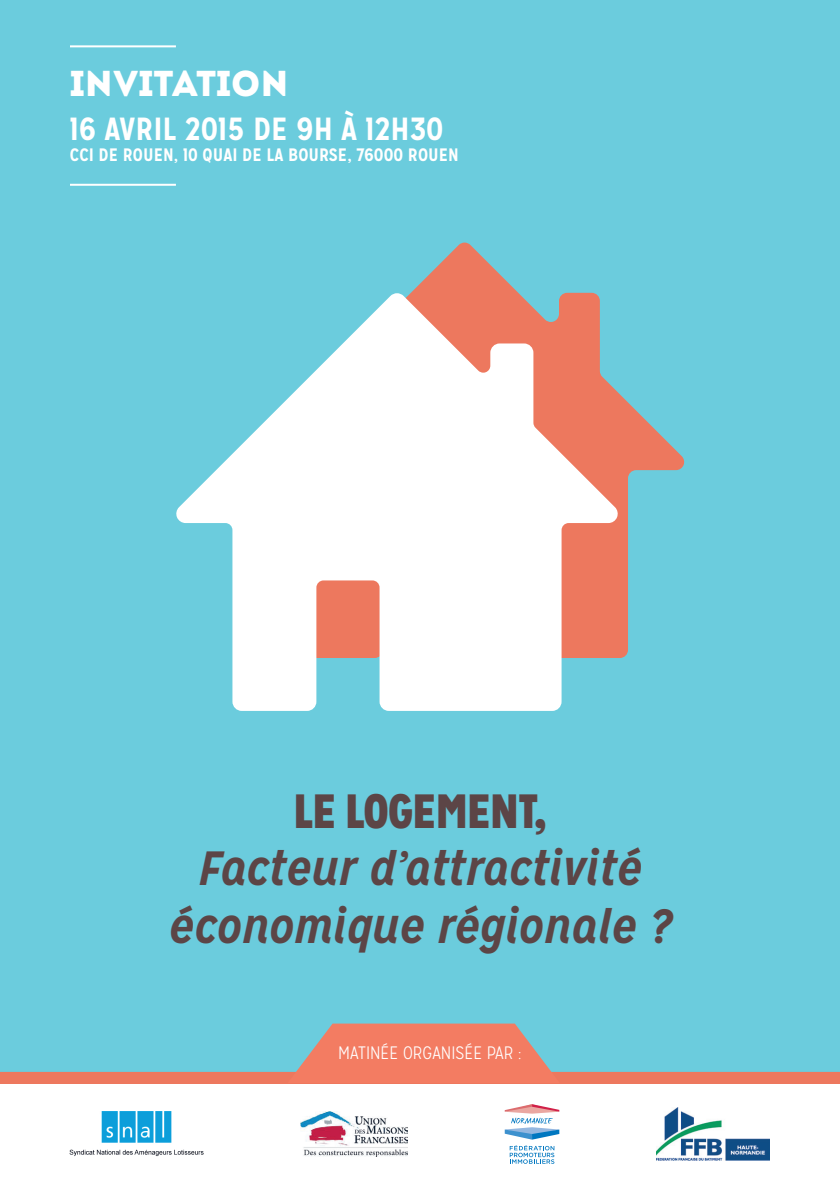
<style>
.page{position:relative;width:840px;height:1191px;background:#fff}
.page>*{position:absolute;margin:0;border:0;box-sizing:border-box;transform-origin:0 0}
.t1{font:italic 700 48px/57.6px "Mission Gothic";color:#5c4546;text-align:center}
.t2{font:900 48px "Mission Gothic";color:#5c4546}
.t3{font:36px "Intro";color:#fff}
.t4{font:700 32px "Mission Gothic";color:#fff}
.t5{font:700 18px "Mission Gothic";color:#fff}
.t6{font:300 18px "Mission Gothic";color:#fff}
</style>
<div class="page">
<div style="left:0;top:0;width:839px;height:1071px;background:#6bccdd"></div>
<svg style="left:175px;top:293px;width:443px;height:418px"></svg>
<hr style="left:70px;top:184px;width:106px;height:2px;background:#fff">
<hr style="left:70px;top:45px;width:106px;height:2px;background:#fff">
<img style="left:300px;top:1111px;width:107px;height:45px">
<svg style="left:504px;top:1104px;width:55px;height:35px"></svg>
<svg style="left:509px;top:1145px;width:45px;height:18px"></svg>
<img style="left:656px;top:1107px;width:113px;height:53px">
<svg style="left:287px;top:1023px;width:272px;height:60px;background:#dc8976"></svg>
<img style="left:70px;top:1111px;width:133px;height:45px">
<p class="t3" style="left:70px;top:61px;width:220px">INVITATION</p>
<p class="t4" style="left:70px;top:109px;width:375px">16 AVRIL 2015 DE 9H À 12H30</p>
<p class="t5" style="left:70px;top:144px;width:390px">CCI DE ROUEN, 10 QUAI DE LA BOURSE, 76000 ROUEN</p>
<p class="t2" style="left:293px;top:779px;width:254px">LE LOGEMENT,</p>
<p class="t1" style="left:169px;top:839px;width:503px">Facteur d’attractivité économique régionale ?</p>
<p class="t6" style="left:338px;top:1042px;width:185px">MATINÉE ORGANISÉE PAR :</p>
</div>
